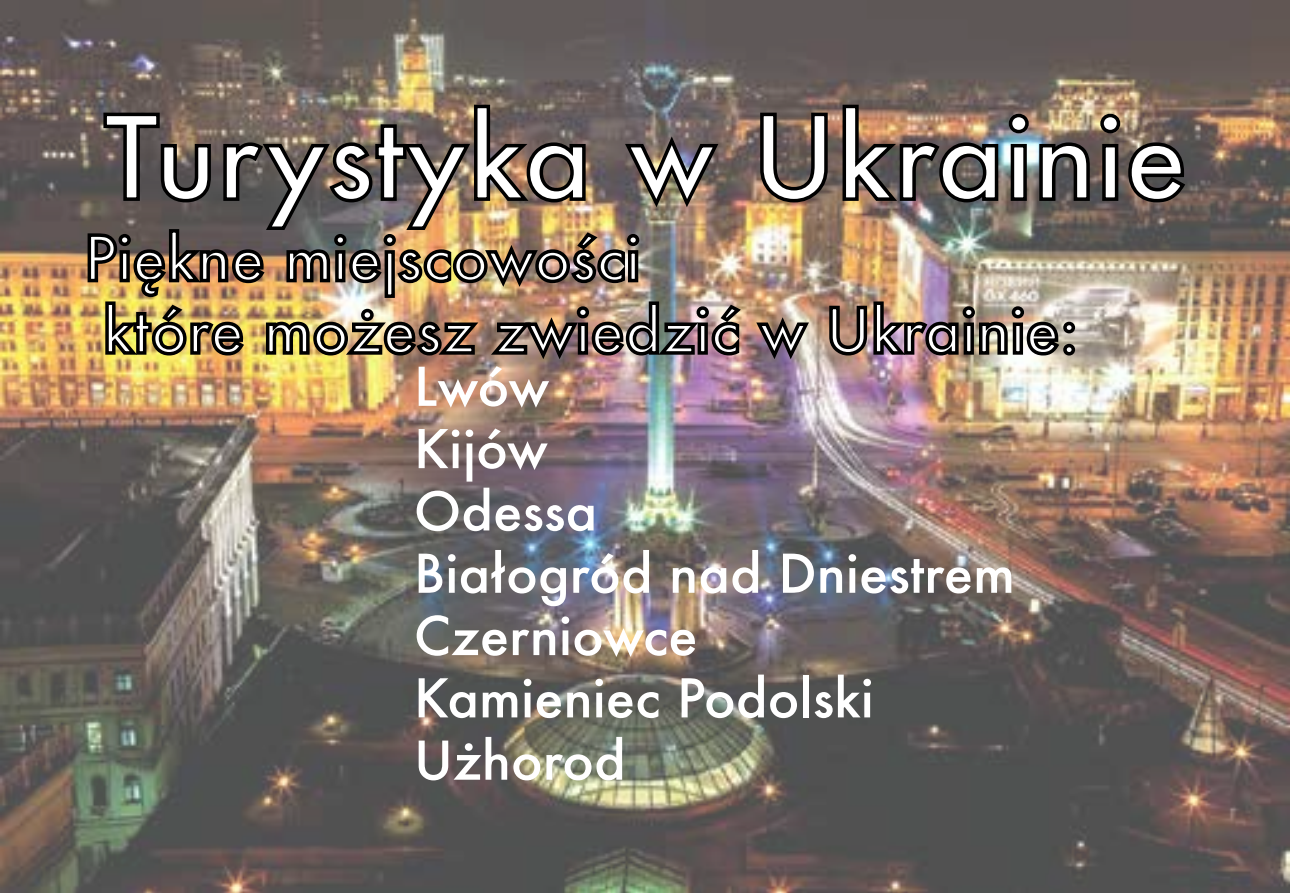
<style>
.page{position:relative;width:1290px;height:893px;background:#fff}
.page>*{position:absolute;margin:0;border:0;box-sizing:border-box;transform-origin:0 0}
.t1{font:500 112.35px "Futura";color:#fff}
.t2{font:500 60.2px/72.5px "Futura";color:#fff}
.t3{font:500 51.8px/62.3px "Futura";color:#fff}
</style>
<div class="page">
<img style="left:0;top:0;width:1290px;height:893px">
<svg style="left:758px;top:111px;width:71px;height:93px"></svg>
<img style="left:841px;top:103px;width:159px;height:101px">
<svg style="left:1006px;top:111px;width:25px;height:92px"></svg>
<svg style="left:1037px;top:141px;width:54px;height:62px"></svg>
<svg style="left:1098px;top:111px;width:89px;height:93px"></svg>
<img style="left:86px;top:103px;width:658px;height:260px">
<img style="left:754px;top:313px;width:58px;height:50px">
<img style="left:827px;top:300px;width:251px;height:58px">
<h1 class="t1" style="left:104px;top:80px;width:1086px">Turystyka w Ukrainie</h1>
<p class="t2" style="left:103px;top:221px;width:977px;text-indent:-19px">Piękne miejscowości<br>które możesz zwiedzić w Ukrainie:</p>
<p class="t3" style="left:414px;top:355px;width:603px">Lwów<br>Kijów<br>Odessa<br>Białogród nad Dniestrem<br>Czerniowce<br>Kamieniec Podolski<br>Użhorod</p>
</div>
